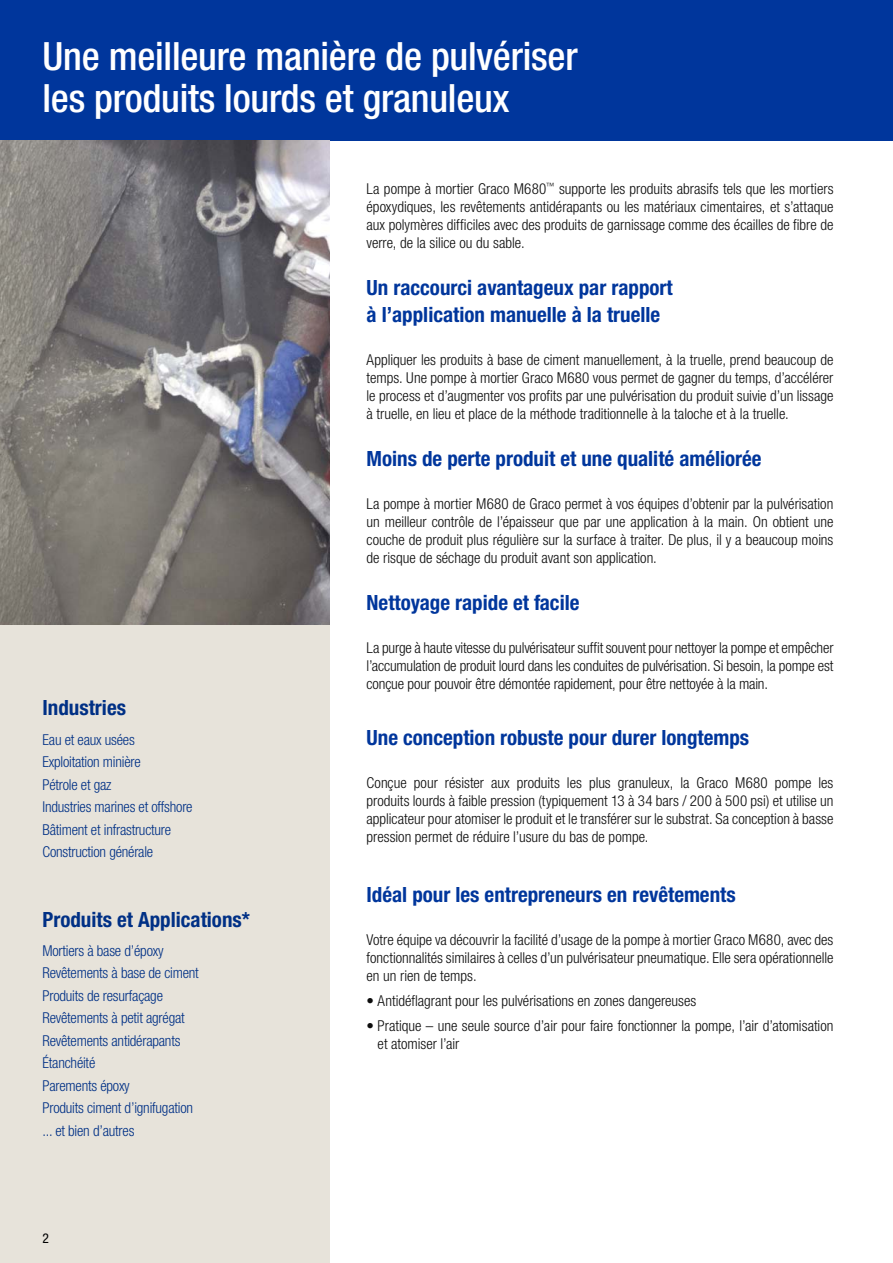
<style>
.page{position:relative;width:893px;height:1263px;background:#fff}
.page>*{position:absolute;margin:0;border:0;box-sizing:border-box;transform-origin:0 0}
.t1{font:500 condensed 39px/42px "Helvetica Neue LT Std";letter-spacing:-.005em;color:#fff}
.t2{font:700 condensed 21px/27px "Helvetica Neue LT Std";color:#00369c}
.t3{font:700 condensed 21px "Helvetica Neue LT Std";color:#003085}
.t4{font:300 condensed 15px/18px "Helvetica Neue LT Std";color:#0d0d0d;text-align:justify}
.t5{font:300 condensed 15px/22.5px "Helvetica Neue LT Std";letter-spacing:-.015em;color:#003085}
.t6{font:condensed 13.5px "Helvetica Neue LT Std";color:#000}
</style>
<div class="page">
<div style="left:0;top:0;width:893px;height:140px;background:#00369c"></div>
<div style="left:0;top:140px;width:330px;height:1123px;background:#e7e3da"></div>
<img style="left:0;top:140px;width:330px;height:484px">
<h1 class="t1" style="left:43px;top:40px;width:537px">Une meilleure manière de pulvériser les produits lourds et granuleux</h1>
<p class="t4" style="left:367px;top:181px;width:468px">La pompe à mortier Graco M680<sup>™</sup> supporte les produits abrasifs tels que les mortiers époxydiques, les revêtements antidérapants ou les matériaux cimentaires, et s’attaque aux polymères difficiles avec des produits de garnissage comme des écailles de fibre de verre, de la silice ou du sable.</p>
<h2 class="t2" style="left:367px;top:276px;width:308px">Un raccourci avantageux par rapport à l’application manuelle à la truelle</h2>
<p class="t4" style="left:367px;top:352px;width:468px">Appliquer les produits à base de ciment manuellement, à la truelle, prend beaucoup de temps. Une pompe à mortier Graco M680 vous permet de gagner du temps, d’accélérer le process et d’augmenter vos profits par une pulvérisation du produit suivie d’un lissage à truelle, en lieu et place de la méthode traditionnelle à la taloche et à la truelle.</p>
<h2 class="t2" style="left:367px;top:447px;width:397px">Moins de perte produit et une qualité améliorée</h2>
<p class="t4" style="left:367px;top:496px;width:468px">La pompe à mortier M680 de Graco permet à vos équipes d’obtenir par la pulvérisation un meilleur contrôle de l’épaisseur que par une application à la main. On obtient une couche de produit plus régulière sur la surface à traiter. De plus, il y a beaucoup moins de risque de séchage du produit avant son application.</p>
<h2 class="t2" style="left:367px;top:591px;width:214px">Nettoyage rapide et facile</h2>
<h2 class="t3" style="left:43px;top:700px;width:85px">Industries</h2>
<p class="t5" style="left:43px;top:730px;width:152px">Eau et eaux usées<br>Exploitation minière<br>Pétrole et gaz<br>Industries marines et offshore<br>Bâtiment et infrastructure<br>Construction générale</p>
<h2 class="t3" style="left:43px;top:912px;width:209px">Produits et Applications*</h2>
<p class="t5" style="left:43px;top:941px;width:158px">Mortiers à base d’époxy<br>Revêtements à base de ciment<br>Produits de resurfaçage<br>Revêtements à petit agrégat<br>Revêtements antidérapants<br>Étanchéité<br>Parements époxy<br>Produits ciment d’ignifugation ... et bien d’autres</p>
<p class="t6" style="left:43px;top:1233px;width:8px">2</p>
<p class="t4" style="left:367px;top:640px;width:468px">La purge à haute vitesse du pulvérisateur suffit souvent pour nettoyer la pompe et empêcher l’accumulation de produit lourd dans les conduites de pulvérisation. Si besoin, la pompe est conçue pour pouvoir être démontée rapidement, pour être nettoyée à la main.</p>
<h2 class="t2" style="left:367px;top:726px;width:384px">Une conception robuste pour durer longtemps</h2>
<p class="t4" style="left:367px;top:775px;width:468px">Conçue pour résister aux produits les plus granuleux, la Graco M680 pompe les produits lourds à faible pression (typiquement 13 à 34 bars / 200 à 500 psi) et utilise un applicateur pour atomiser le produit et le transférer sur le substrat. Sa conception à basse pression permet de réduire l’usure du bas de pompe.</p>
<h2 class="t2" style="left:367px;top:884px;width:371px">Idéal pour les entrepreneurs en revêtements</h2>
<p class="t4" style="left:367px;top:933px;width:468px">Votre équipe va découvrir la facilité d’usage de la pompe à mortier Graco M680, avec des fonctionnalités similaires à celles d’un pulvérisateur pneumatique. Elle sera opérationnelle en un rien de temps.</p>
<p class="t4" style="left:367px;top:993px;width:331px">• Antidéflagrant pour les pulvérisations en zones dangereuses</p>
<p class="t4" style="left:378px;top:1018px;width:457px;text-indent:-11px">• Pratique – une seule source d’air pour faire fonctionner la pompe, l’air d’atomisation et atomiser l’air</p>
</div>
